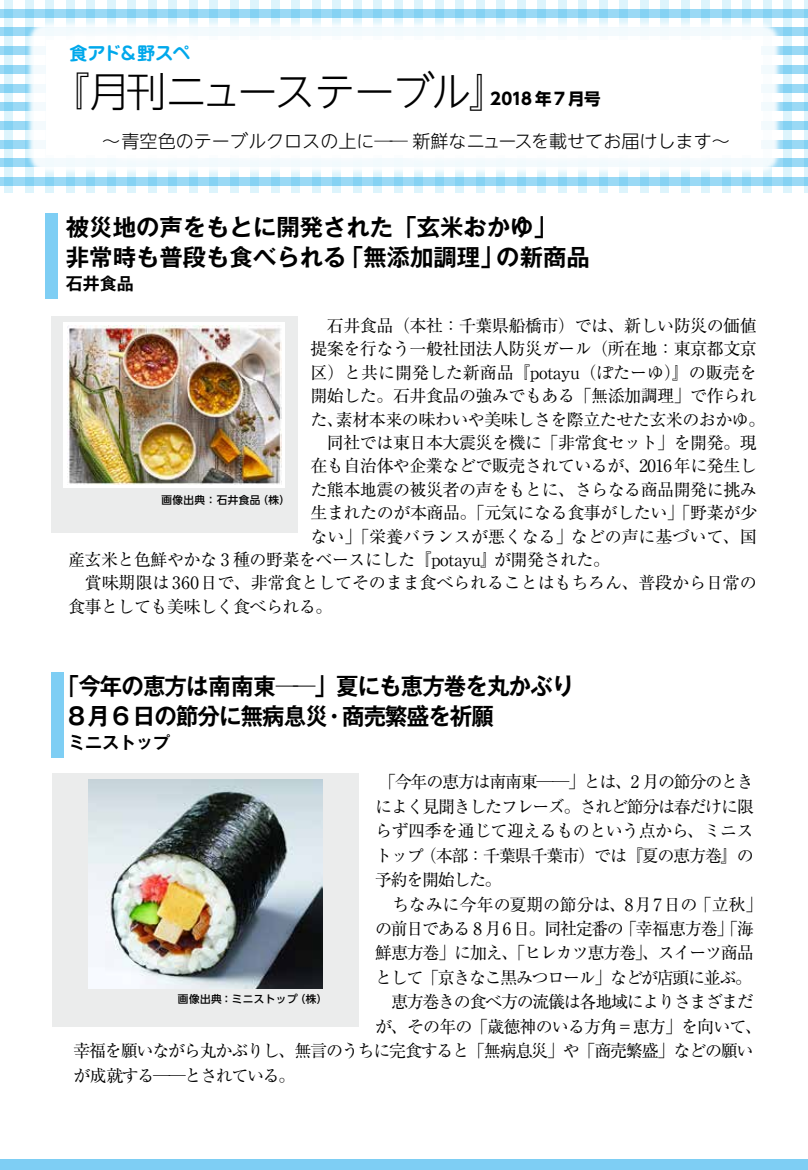
<style>
.page{position:relative;width:808px;height:1170px;background:#fff}
.page>*{position:absolute;margin:0;border:0;box-sizing:border-box;transform-origin:0 0}
.t1{font:300 40.35px "UD Shin Go NT Pro";letter-spacing:-.08em;color:#000}
.t2{font:700 23.4px/29.7px "Gothic MB101 Pro De";color:#000}
.t3{font:700 23.4px/29.7px "Gothic MB101 Pro De";letter-spacing:-.04em;color:#000;scale:.96 1}
.t4{font:300 18px "UD Shin Go NT Pro";color:#000}
.t5{font:700 18px "Jun 501 Pro";letter-spacing:-.03em;color:#00a8eb}
.t6{font:16.95px "Ryumin Pro";letter-spacing:-.03em;color:#000}
.t7{font:16.95px "Ryumin Pro";letter-spacing:-.08em;color:#000}
.t8{font:16.95px "Ryumin Pro";letter-spacing:-.075em;color:#000}
.t9{font:16.95px "Ryumin Pro";letter-spacing:-.07em;color:#000}
.t10{font:16.95px "Ryumin Pro";letter-spacing:-.01em;color:#000}
.t11{font:16.95px "Ryumin Pro";letter-spacing:-.005em;color:#000}
.t12{font:16.95px "Ryumin Pro";letter-spacing:-.065em;color:#000}
.t13{font:16.95px "Ryumin Pro";letter-spacing:-.05em;color:#000}
.t14{font:700 16.95px "Gothic MB101 Pro De";color:#000}
.t15{font:700 16.5px "UD Shin Go Pro";letter-spacing:-.05em;color:#000}
.t16{font:500 10.65px "UD Shin Go Pro";letter-spacing:.04em;color:#000}
</style>
<div class="page">
<div style="left:0;top:1159px;width:808px;height:10px;background:#7ecef4"></div>
<div style="left:51px;top:316px;width:247px;height:217px;background:#ebecec"></div>
<div style="left:52px;top:773px;width:306px;height:253px;background:#ebecec"></div>
<div style="left:45px;top:214px;width:12px;height:85px;background:#7ecef4"></div>
<div style="left:64px;top:322px;width:221px;height:166px;background:#fff"></div>
<img style="left:67px;top:325px;width:215px;height:160px">
<img style="left:88px;top:779px;width:234px;height:209px">
<div style="left:51px;top:672px;width:13px;height:85px;background:#7ecef4"></div>
<svg style="left:5px;top:0;width:8px;height:192px"></svg>
<svg style="left:25px;top:0;width:8px;height:192px"></svg>
<svg style="left:46px;top:0;width:8px;height:192px"></svg>
<svg style="left:66px;top:0;width:8px;height:192px"></svg>
<svg style="left:87px;top:0;width:8px;height:192px"></svg>
<svg style="left:107px;top:0;width:8px;height:192px"></svg>
<svg style="left:128px;top:0;width:8px;height:192px"></svg>
<svg style="left:148px;top:0;width:8px;height:192px"></svg>
<svg style="left:169px;top:0;width:8px;height:192px"></svg>
<svg style="left:189px;top:0;width:8px;height:192px"></svg>
<svg style="left:210px;top:0;width:8px;height:192px"></svg>
<svg style="left:230px;top:0;width:8px;height:192px"></svg>
<svg style="left:251px;top:0;width:8px;height:192px"></svg>
<svg style="left:271px;top:0;width:8px;height:192px"></svg>
<svg style="left:292px;top:0;width:8px;height:192px"></svg>
<svg style="left:312px;top:0;width:8px;height:192px"></svg>
<svg style="left:333px;top:0;width:8px;height:192px"></svg>
<svg style="left:353px;top:0;width:8px;height:192px"></svg>
<svg style="left:374px;top:0;width:8px;height:192px"></svg>
<svg style="left:394px;top:0;width:8px;height:192px"></svg>
<svg style="left:415px;top:0;width:8px;height:192px"></svg>
<svg style="left:435px;top:0;width:8px;height:192px"></svg>
<svg style="left:456px;top:0;width:8px;height:192px"></svg>
<svg style="left:476px;top:0;width:8px;height:192px"></svg>
<svg style="left:497px;top:0;width:8px;height:192px"></svg>
<svg style="left:517px;top:0;width:8px;height:192px"></svg>
<svg style="left:538px;top:0;width:8px;height:192px"></svg>
<svg style="left:558px;top:0;width:8px;height:192px"></svg>
<svg style="left:579px;top:0;width:8px;height:192px"></svg>
<svg style="left:599px;top:0;width:8px;height:192px"></svg>
<svg style="left:619px;top:0;width:9px;height:192px"></svg>
<svg style="left:640px;top:0;width:8px;height:192px"></svg>
<svg style="left:660px;top:0;width:9px;height:192px"></svg>
<svg style="left:681px;top:0;width:8px;height:192px"></svg>
<svg style="left:701px;top:0;width:9px;height:192px"></svg>
<svg style="left:722px;top:0;width:8px;height:192px"></svg>
<svg style="left:742px;top:0;width:8px;height:192px"></svg>
<svg style="left:763px;top:0;width:8px;height:192px"></svg>
<svg style="left:783px;top:0;width:8px;height:192px"></svg>
<svg style="left:804px;top:0;width:4px;height:192px"></svg>
<svg style="left:0;top:9px;width:808px;height:8px;background:#90d5f4"></svg>
<svg style="left:0;top:28px;width:808px;height:8px"></svg>
<svg style="left:0;top:47px;width:808px;height:8px"></svg>
<svg style="left:0;top:65px;width:808px;height:8px"></svg>
<svg style="left:0;top:84px;width:808px;height:8px"></svg>
<svg style="left:0;top:103px;width:808px;height:8px"></svg>
<svg style="left:0;top:121px;width:808px;height:8px"></svg>
<svg style="left:0;top:140px;width:808px;height:8px"></svg>
<svg style="left:0;top:159px;width:808px;height:8px"></svg>
<svg style="left:0;top:178px;width:808px;height:8px;background:#90d5f4"></svg>
<div style="left:26px;top:20px;width:756px;height:156px;background:#fff;opacity:.9"></div>
<div style="left:47px;top:40px;width:714px;height:115px;background:#fff"></div>
<div style="left:54px;top:28px;width:691px;height:138px;background:#fff"></div>
<p class="t5" style="left:69px;top:39px;width:123px">食アド＆野スペ</p>
<h1 class="t1" style="left:49px;top:59px;width:462px">『月刊ニューステーブル』</h1>
<p class="t4" style="left:102px;top:127px;width:629px">〜青空色のテーブルクロスの上に── 新鮮なニュースを載せてお届けします〜</p>
<p class="t15" style="left:490px;top:85px;width:112px">2018 年 7 月号</p>
<h2 class="t2" style="left:66px;top:209px;width:525px">被災地の声をもとに開発された「玄米おかゆ」<br>非常時も普段も食べられる「無添加調理」の新商品</h2>
<p class="t14" style="left:66px;top:269px;width:70px">石井食品</p>
<p class="t6" style="left:310px;top:312px;width:448px">　石井食品（本社：千葉県船橋市）では、新しい防災の価値</p>
<p class="t6" style="left:310px;top:335px;width:448px">提案を行なう一般社団法人防災ガール（所在地：東京都文京</p>
<p class="t11" style="left:310px;top:359px;width:448px">区）と共に開発した新商品『potayu（ぽたーゆ）』の販売を</p>
<p class="t6" style="left:310px;top:382px;width:448px">開始した。石井食品の強みでもある「無添加調理」で作られ</p>
<p class="t6" style="left:310px;top:406px;width:456px">た、素材本来の味わいや美味しさを際立たせた玄米のおかゆ。</p>
<p class="t6" style="left:310px;top:429px;width:448px">　同社では東日本大震災を機に「非常食セット」を開発。現</p>
<p class="t6" style="left:310px;top:452px;width:448px">在も自治体や企業などで販売されているが、2016 年に発生し</p>
<p class="t6" style="left:310px;top:476px;width:448px">た熊本地震の被災者の声をもとに、さらなる商品開発に挑み</p>
<p class="t6" style="left:310px;top:499px;width:448px">生まれたのが本商品。「元気になる食事がしたい」「野菜が少</p>
<p class="t11" style="left:310px;top:523px;width:448px">ない」「栄養バランスが悪くなる」などの声に基づいて、国</p>
<p class="t6" style="left:68px;top:546px;width:543px">産玄米と色鮮やかな 3 種の野菜をベースにした『potayu』が開発された。</p>
<p class="t10" style="left:68px;top:569px;width:690px">　賞味期限は 360日で、非常食としてそのまま食べられることはもちろん、普段から日常の</p>
<p class="t6" style="left:68px;top:593px;width:266px">食事としても美味しく食べられる。</p>
<p class="t16" style="left:161px;top:491px;width:130px">画像出典：石井食品（株）</p>
<h2 class="t3" style="left:68px;top:668px;width:529px;text-indent:-11px">「今年の恵方は南南東──」夏にも恵方巻を丸かぶり<br>8月6 日の節分に無病息災・商売繁盛を祈願</h2>
<p class="t14" style="left:68px;top:728px;width:104px">ミニストップ</p>
<p class="t8" style="left:379px;top:768px;width:376px">「今年の恵方は南南東──」とは、2 月の節分のとき</p>
<p class="t8" style="left:375px;top:793px;width:380px">によく見聞きしたフレーズ。されど節分は春だけに限</p>
<p class="t6" style="left:375px;top:817px;width:380px">らず四季を通じて迎えるものという点から、ミニス</p>
<p class="t12" style="left:375px;top:841px;width:380px">トップ（本部：千葉県千葉市）では『夏の恵方巻』の</p>
<p class="t7" style="left:375px;top:866px;width:128px">予約を開始した。</p>
<p class="t10" style="left:375px;top:890px;width:388px">　ちなみに今年の夏期の節分は、8月7日の「立秋」</p>
<p class="t7" style="left:375px;top:915px;width:380px">の前日である 8 月6 日。同社定番の「幸福恵方巻」「海</p>
<p class="t9" style="left:375px;top:939px;width:380px">鮮恵方巻」に加え、「ヒレカツ恵方巻」、スイーツ商品</p>
<p class="t7" style="left:375px;top:964px;width:425px">として「京きなこ黒みつロール」などが店頭に並ぶ。　　　</p>
<p class="t8" style="left:375px;top:988px;width:380px">　恵方巻きの食べ方の流儀は各地域によりさまざまだ</p>
<p class="t13" style="left:375px;top:1013px;width:388px">が、その年の「歳徳神のいる方角＝恵方」を向いて、</p>
<p class="t9" style="left:73px;top:1037px;width:682px">幸福を願いながら丸かぶりし、無言のうちに完食すると「無病息災」や「商売繁盛」などの願い</p>
<p class="t7" style="left:73px;top:1061px;width:224px">が成就する──とされている。</p>
<p class="t16" style="left:178px;top:990px;width:151px">画像出典：ミニストップ（株）</p>
</div>
